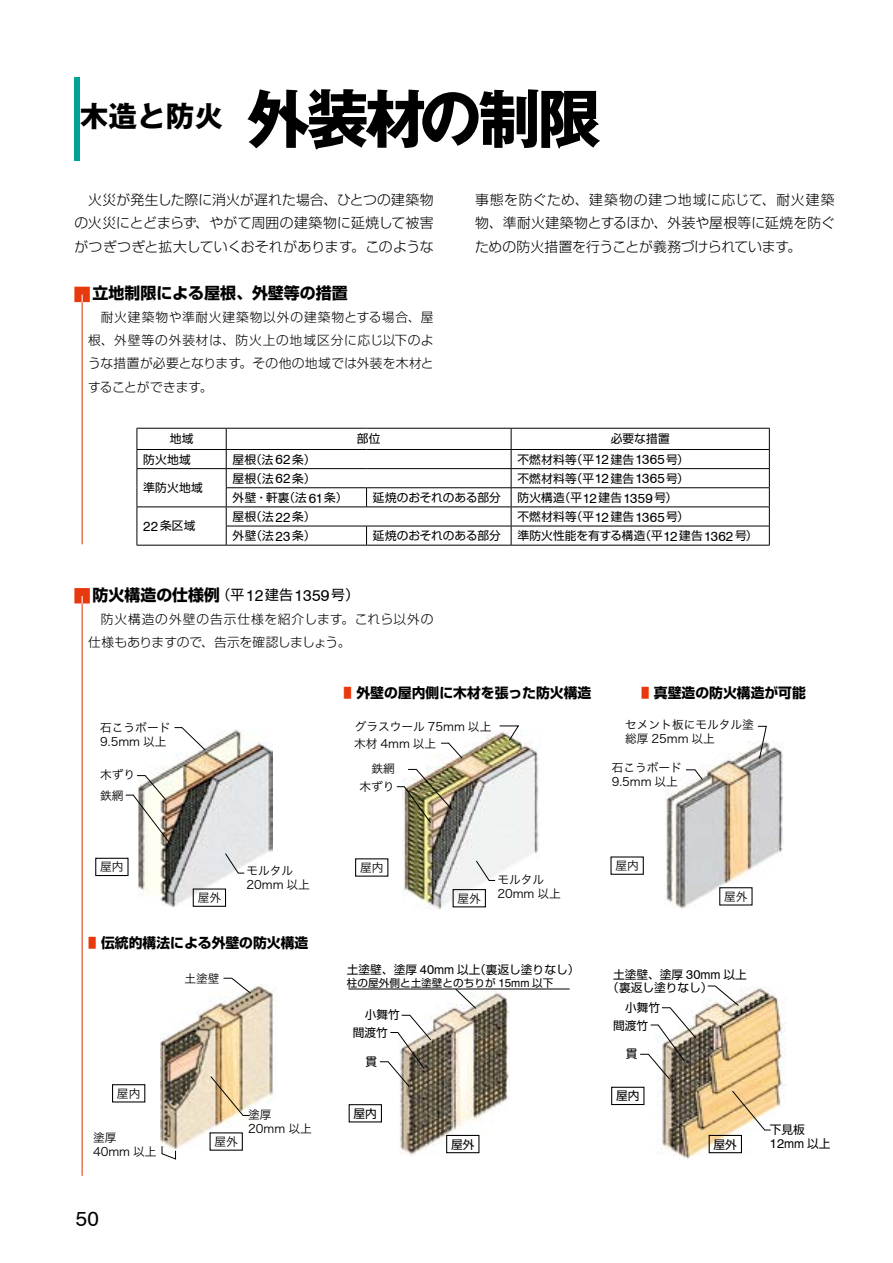
<style>
.page{position:relative;width:893px;height:1263px;background:#fff}
.page>*{position:absolute;margin:0;border:0;box-sizing:border-box;transform-origin:0 0}
.t1{font:700 63.75px "Gothic MB101 Pro";letter-spacing:-.05em;color:#000}
.t2{font:20.85px "Swiss 721 BT";color:#000}
.t3{font:700 15.9px "Shin Go Pro";color:#000}
.t4{font:300 13.8px/23.4px "Shin Go Pro";letter-spacing:.005em;color:#000;text-align:justify}
.t5{font:700 13.8px "Shin Go Pro";color:#000}
.t6{font:12.9px "Swiss 721 BT";color:#000}
.t7{font:300 12.75px/23.4px "Shin Go Pro";letter-spacing:.02em;color:#000;text-align:justify}
.t8{font:11.7px/18px "Shin Go Pro";color:#000}
.t9{font:11.7px/13.8px "ATC 65 b 047522 f 48656 c 7 d 44";color:#000}
.t10{font:10.65px "Shin Go Pro";color:#000}
.s1{font-family:"Swiss 721 BT";font-size:13.5px}
.s2{font-weight:400;font-size:13.8px}
.s3{font-family:"Swiss 721 BT";font-weight:400}
.s4{color:#e8380d}
.s5{font-family:"Swiss 721 BT";font-size:12.9px}
.s6{font-family:"Swiss 721 BT";font-size:11.7px}
.s7{font-family:"Shin Go Pro";font-size:11.7px}
</style>
<div class="page">
<img style="left:137px;top:730px;width:136px;height:177px">
<div style="left:95px;top:858px;width:34px;height:18px;border:1px solid #000"></div>
<div style="left:193px;top:888px;width:33px;height:19px;border:1px solid #000"></div>
<svg style="left:174px;top:727px;width:32px;height:24px"></svg>
<svg style="left:125px;top:775px;width:47px;height:71px"></svg>
<svg style="left:225px;top:853px;width:20px;height:21px"></svg>
<img style="left:161px;top:984px;width:115px;height:165px">
<div style="left:112px;top:1084px;width:33px;height:18px;border:1px solid #000"></div>
<svg style="left:161px;top:1145px;width:15px;height:15px"></svg>
<svg style="left:223px;top:977px;width:28px;height:17px"></svg>
<svg style="left:210px;top:1075px;width:40px;height:41px;background:#ddc59c"></svg>
<hr style="left:82px;top:603px;width:1px;height:573px;background:#e8380d">
<svg style="left:74px;top:588px;width:16px;height:15px"></svg>
<hr style="left:137px;top:428px;width:89px;height:1px;background:#000">
<hr style="left:226px;top:428px;width:141px;height:1px;background:#000">
<hr style="left:367px;top:428px;width:144px;height:1px;background:#000">
<hr style="left:511px;top:428px;width:259px;height:1px;background:#000">
<hr style="left:137px;top:449px;width:89px;height:1px;background:#000">
<hr style="left:226px;top:449px;width:141px;height:1px;background:#000">
<hr style="left:367px;top:449px;width:144px;height:1px;background:#000">
<hr style="left:511px;top:449px;width:259px;height:1px;background:#000">
<hr style="left:137px;top:468px;width:89px;height:1px;background:#000">
<hr style="left:226px;top:468px;width:141px;height:1px;background:#000">
<hr style="left:367px;top:468px;width:144px;height:1px;background:#000">
<hr style="left:511px;top:468px;width:259px;height:1px;background:#000">
<hr style="left:226px;top:487px;width:141px;height:1px;background:#000">
<hr style="left:367px;top:487px;width:144px;height:1px;background:#000">
<svg style="left:366px;top:488px;width:1px;height:19px"></svg>
<hr style="left:511px;top:487px;width:259px;height:1px;background:#000">
<hr style="left:137px;top:507px;width:89px;height:1px;background:#000">
<svg style="left:137px;top:428px;width:1px;height:117px"></svg>
<hr style="left:137px;top:545px;width:89px;height:1px;background:#000">
<hr style="left:226px;top:507px;width:141px;height:1px;background:#000">
<hr style="left:367px;top:507px;width:144px;height:1px;background:#000">
<hr style="left:511px;top:507px;width:259px;height:1px;background:#000">
<hr style="left:226px;top:526px;width:141px;height:1px;background:#000">
<svg style="left:226px;top:428px;width:1px;height:117px"></svg>
<hr style="left:367px;top:526px;width:144px;height:1px;background:#000">
<svg style="left:366px;top:526px;width:1px;height:19px"></svg>
<hr style="left:511px;top:526px;width:259px;height:1px;background:#000">
<svg style="left:511px;top:428px;width:1px;height:117px"></svg>
<svg style="left:769px;top:428px;width:1px;height:117px"></svg>
<hr style="left:226px;top:545px;width:141px;height:1px;background:#000">
<hr style="left:367px;top:545px;width:144px;height:1px;background:#000">
<hr style="left:511px;top:545px;width:259px;height:1px;background:#000">
<img style="left:399px;top:991px;width:110px;height:164px">
<img style="left:662px;top:986px;width:124px;height:173px">
<div style="left:349px;top:1104px;width:33px;height:18px;border:1px solid #000"></div>
<div style="left:446px;top:1135px;width:33px;height:18px;border:1px solid #000"></div>
<div style="left:611px;top:1087px;width:33px;height:18px;border:1px solid #000"></div>
<div style="left:709px;top:1135px;width:33px;height:18px;border:1px solid #000"></div>
<svg style="left:707px;top:985px;width:32px;height:21px"></svg>
<svg style="left:379px;top:1014px;width:53px;height:73px"></svg>
<svg style="left:640px;top:1007px;width:57px;height:73px"></svg>
<svg style="left:731px;top:1090px;width:40px;height:41px"></svg>
<hr style="left:348px;top:989px;width:222px;height:1px;background:#000">
<svg style="left:455px;top:988px;width:22px;height:21px"></svg>
<img style="left:402px;top:729px;width:137px;height:181px">
<div style="left:453px;top:889px;width:33px;height:18px;border:1px solid #000"></div>
<svg style="left:440px;top:742px;width:23px;height:17px"></svg>
<img style="left:396px;top:769px;width:57px;height:54px">
<svg style="left:475px;top:860px;width:21px;height:21px"></svg>
<svg style="left:499px;top:725px;width:20px;height:16px"></svg>
<img style="left:664px;top:741px;width:120px;height:168px">
<div style="left:610px;top:856px;width:34px;height:19px;border:1px solid #000"></div>
<div style="left:719px;top:887px;width:34px;height:18px;border:1px solid #000"></div>
<svg style="left:685px;top:769px;width:18px;height:11px"></svg>
<svg style="left:757px;top:726px;width:10px;height:33px"></svg>
<div style="left:74px;top:77px;width:6px;height:84px;background:#00a496"></div>
<hr style="left:82px;top:302px;width:1px;height:242px;background:#e8380d">
<svg style="left:74px;top:287px;width:16px;height:15px"></svg>
<h1 class="t1" style="left:80px;top:66px;width:522px"><sup>木造と防火</sup> 外装材の制限</h1>
<p class="t4" style="left:74px;top:186px;width:361px;text-indent:14px">火災が発生した際に消火が遅れた場合、ひとつの建築物の火災にとどまらず、やがて周囲の建築物に延焼して被害がつぎつぎと拡大していくおそれがあります。このような</p>
<h3 class="t3" style="left:93px;top:281px;width:257px">立地制限による屋根、外壁等の措置</h3>
<p class="t7" style="left:88px;top:304px;width:347px;text-indent:13px">耐火建築物や準耐火建築物以外の建築物とする場合、屋根、外壁等の外装材は、防火上の地域区分に応じ以下のような措置が必要となります。その他の地域では外装を木材とすることができます。</p>
<p class="t4" style="left:475px;top:186px;width:361px">事態を防ぐため、建築物の建つ地域に応じて、耐火建築物、準耐火建築物とするほか、外装や屋根等に延焼を防ぐための防火措置を行うことが義務づけられています。</p>
<p class="t8" style="left:170px;top:428px;width:25px">地域</p>
<p class="t8" style="left:357px;top:428px;width:25px">部位</p>
<p class="t8" style="left:611px;top:428px;width:61px">必要な措置</p>
<p class="t8" style="left:143px;top:449px;width:49px">防火地域</p>
<p class="t8" style="left:233px;top:449px;width:84px">屋根（法<span class="s1">62</span>条）</p>
<p class="t8" style="left:517px;top:449px;width:173px">不燃材料等（平<span class="s1">12</span>建告<span class="s1">1365</span>号）</p>
<p class="t8" style="left:143px;top:477px;width:61px">準防火地域</p>
<p class="t8" style="left:233px;top:468px;width:84px">屋根（法<span class="s1">62</span>条）</p>
<p class="t8" style="left:517px;top:468px;width:173px">不燃材料等（平<span class="s1">12</span>建告<span class="s1">1365</span>号）</p>
<p class="t8" style="left:233px;top:487px;width:116px">外壁・軒裏（法 <span class="s1">61</span>条）</p>
<p class="t8" style="left:373px;top:487px;width:129px">延焼のおそれのある部分</p>
<p class="t8" style="left:517px;top:487px;width:161px">防火構造（平<span class="s1">12</span>建告<span class="s1">1359</span>号）</p>
<p class="t8" style="left:143px;top:516px;width:54px"><span class="s1">22</span>条区域</p>
<p class="t8" style="left:233px;top:506px;width:84px">屋根（法<span class="s1">22</span>条）</p>
<p class="t8" style="left:517px;top:506px;width:173px">不燃材料等（平<span class="s1">12</span>建告<span class="s1">1365</span>号）</p>
<p class="t8" style="left:233px;top:525px;width:84px">外壁（法<span class="s1">23</span>条）</p>
<p class="t8" style="left:373px;top:525px;width:129px">延焼のおそれのある部分</p>
<p class="t8" style="left:517px;top:525px;width:242px">準防火性能を有する構造（平<span class="s1">12</span>建告<span class="s1">1362</span>号）</p>
<h3 class="t3" style="left:93px;top:582px;width:268px">防火構造の仕様例<span class="s2">（平</span><span class="s3">12</span><span class="s2">建告</span><span class="s3">1359</span><span class="s2">号）</span></h3>
<p class="t7" style="left:88px;top:605px;width:347px;text-indent:13px">防火構造の外壁の告示仕様を紹介します。これら以外の仕様もありますので、告示を確認しましょう。</p>
<p class="t5" style="left:344px;top:681px;width:249px"><span class="s4">■</span> 外壁の屋内側に木材を張った防火構造</p>
<p class="t5" style="left:641px;top:681px;width:166px"><span class="s4">■</span> 真壁造の防火構造が可能</p>
<p class="t9" style="left:355px;top:719px;width:138px">グラスウール 75mm 以上</p>
<p class="t9" style="left:371px;top:761px;width:25px">鉄網</p>
<p class="t9" style="left:100px;top:720px;width:72px">石こうボード<br>9.5mm 以上</p>
<p class="t9" style="left:448px;top:727px;width:37px">土塗壁</p>
<p class="t9" style="left:354px;top:735px;width:84px">木材 4mm 以上</p>
<p class="t9" style="left:100px;top:767px;width:37px">木ずり</p>
<p class="t9" style="left:359px;top:779px;width:37px">木ずり</p>
<p class="t9" style="left:100px;top:787px;width:25px">鉄網</p>
<p class="t9" style="left:100px;top:859px;width:25px">屋内</p>
<p class="t9" style="left:360px;top:860px;width:25px">屋内</p>
<p class="t9" style="left:512px;top:863px;width:65px">塗厚<br>20mm 以上</p>
<p class="t9" style="left:246px;top:863px;width:65px">モルタル<br>20mm 以上</p>
<p class="t9" style="left:497px;top:872px;width:65px">モルタル<br>20mm 以上</p>
<p class="t9" style="left:198px;top:890px;width:25px">屋外</p>
<p class="t9" style="left:478px;top:890px;width:25px">屋外</p>
<p class="t9" style="left:458px;top:891px;width:25px">屋外</p>
<p class="t5" style="left:88px;top:931px;width:222px"><span class="s4">■</span> 伝統的構法による外壁の防火構造</p>
<p class="t9" style="left:185px;top:971px;width:37px">土塗壁</p>
<p class="t9" style="left:117px;top:1086px;width:25px">屋内</p>
<p class="t9" style="left:93px;top:1129px;width:65px">塗厚<br>40mm 以上</p>
<h2 class="t2" style="left:76px;top:1206px;width:24px">50</h2>
<p class="t9" style="left:214px;top:1134px;width:25px">屋外</p>
<p class="t9" style="left:248px;top:1107px;width:65px">塗厚<br>20mm 以上</p>
<p class="t8" style="left:347px;top:959px;width:234px">土塗壁、塗厚 <span class="s5">40mm</span> 以上（裏返し塗りなし）</p>
<p class="t10" style="left:347px;top:974px;width:208px">柱の屋外側と土塗壁とのちりが <span class="s6">15mm</span> 以下</p>
<p class="t8" style="left:353px;top:1004px;width:49px;text-indent:12px">小舞竹間渡竹</p>
<p class="t8" style="left:366px;top:1051px;width:13px">貫</p>
<p class="t8" style="left:354px;top:1103px;width:25px">屋内</p>
<p class="t8" style="left:451px;top:1134px;width:25px">屋外</p>
<p class="t9" style="left:625px;top:717px;width:130px">セメント板にモルタル塗総厚 25mm 以上</p>
<p class="t9" style="left:612px;top:760px;width:72px">石こうボード<br>9.5mm 以上</p>
<p class="t9" style="left:615px;top:858px;width:25px">屋内</p>
<p class="t9" style="left:724px;top:889px;width:25px">屋外</p>
<p class="t8" style="left:607px;top:966px;width:141px;line-height:13.8px;text-indent:6px">土塗壁、塗厚 <span class="s5">30mm</span> 以上（裏返し塗りなし）</p>
<p class="t8" style="left:613px;top:997px;width:49px;text-indent:12px">小舞竹間渡竹</p>
<p class="t8" style="left:626px;top:1043px;width:13px">貫</p>
<p class="t8" style="left:616px;top:1085px;width:25px">屋内</p>
<p class="t8" style="left:714px;top:1134px;width:25px">屋外</p>
<p class="t8" style="left:770px;top:1119px;width:37px">下見板</p>
<p class="t6" style="left:770px;top:1135px;width:62px">12mm <span class="s7">以上</span></p>
</div>
